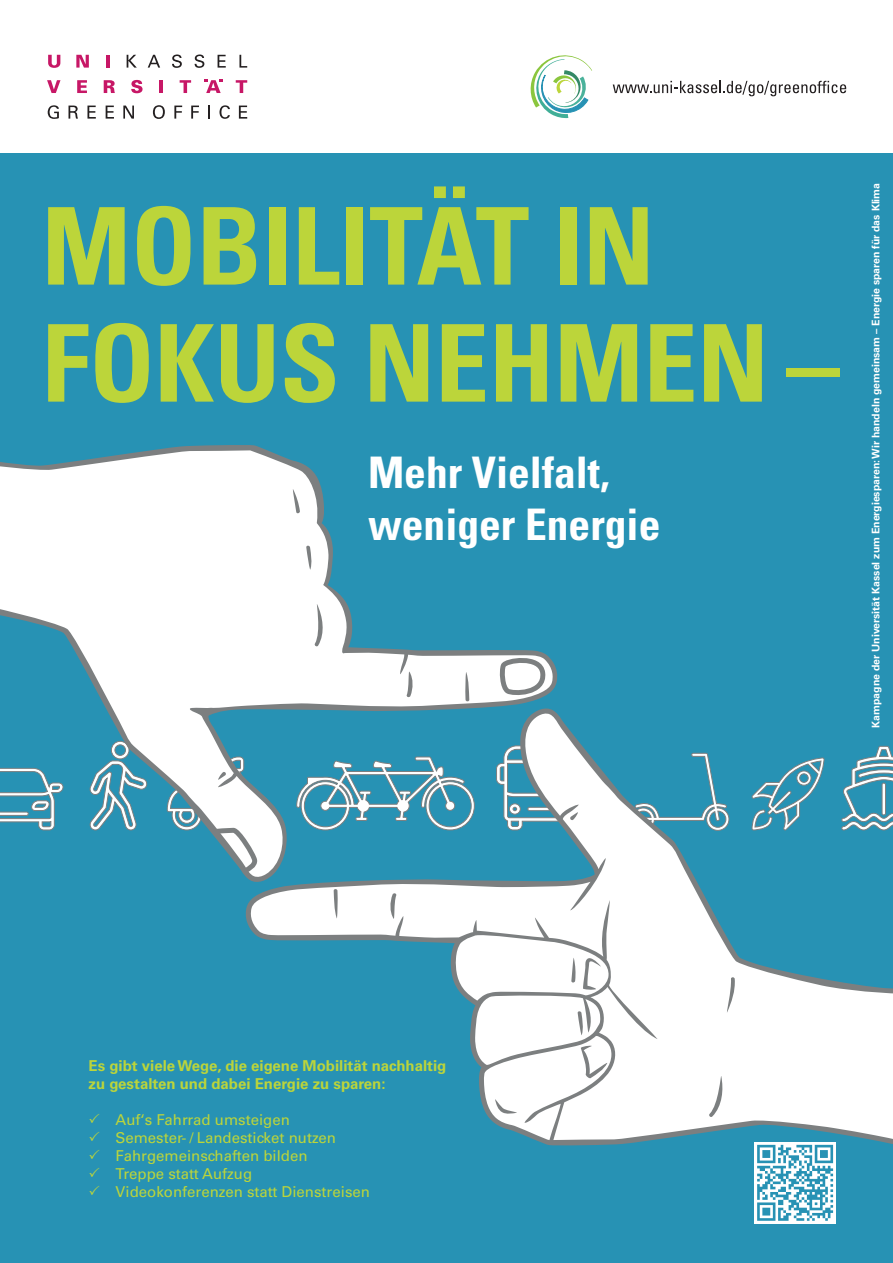
<style>
.page{position:relative;width:893px;height:1263px;background:#fff}
.page>*{position:absolute;margin:0;border:0;box-sizing:border-box;transform-origin:0 0}
.t1{font:700 condensed 107.25px/117px "Univers LT Std";color:#bcd53a}
.t2{font:700 condensed 43.5px/52.2px "Univers LT Std";color:#fff}
.t3{font:15px/18px "Univers LT Std";color:#bcd53a}
.t4{font:700 15px/18px "Univers LT Std";color:#bcd53a}
.t5{font:700 10.5px "Univers LT Std";color:#fff}
</style>
<div class="page">
<div style="left:0;top:150px;width:893px;height:1113px;background:#2792b4"></div>
<div style="left:0;top:0;width:893px;height:153px;background:#fff"></div>
<svg style="left:127px;top:55px;width:10px;height:13px"></svg>
<svg style="left:148px;top:55px;width:12px;height:13px"></svg>
<svg style="left:172px;top:55px;width:10px;height:13px"></svg>
<svg style="left:195px;top:55px;width:9px;height:13px"></svg>
<svg style="left:218px;top:55px;width:8px;height:13px"></svg>
<svg style="left:239px;top:55px;width:8px;height:13px"></svg>
<svg style="left:47px;top:80px;width:14px;height:13px"></svg>
<svg style="left:77px;top:80px;width:10px;height:13px"></svg>
<svg style="left:104px;top:80px;width:11px;height:13px"></svg>
<svg style="left:131px;top:80px;width:12px;height:13px"></svg>
<svg style="left:160px;top:80px;width:3px;height:13px"></svg>
<svg style="left:180px;top:80px;width:11px;height:13px"></svg>
<svg style="left:236px;top:80px;width:11px;height:13px"></svg>
<svg style="left:48px;top:55px;width:12px;height:13px"></svg>
<svg style="left:76px;top:55px;width:13px;height:13px"></svg>
<hr style="left:106px;top:55px;width:4px;height:13px;background:#c71766">
<svg style="left:204px;top:79px;width:19px;height:14px"></svg>
<svg style="left:48px;top:105px;width:11px;height:14px"></svg>
<svg style="left:69px;top:106px;width:9px;height:13px"></svg>
<svg style="left:87px;top:106px;width:9px;height:13px"></svg>
<svg style="left:106px;top:106px;width:8px;height:13px"></svg>
<svg style="left:123px;top:106px;width:11px;height:13px"></svg>
<svg style="left:153px;top:105px;width:12px;height:14px"></svg>
<svg style="left:174px;top:106px;width:8px;height:13px"></svg>
<svg style="left:191px;top:106px;width:8px;height:13px"></svg>
<svg style="left:208px;top:106px;width:2px;height:13px"></svg>
<svg style="left:219px;top:105px;width:11px;height:14px"></svg>
<svg style="left:239px;top:106px;width:8px;height:13px"></svg>
<svg style="left:530px;top:55px;width:62px;height:63px"></svg>
<svg style="left:613px;top:81px;width:233px;height:15px"></svg>
<div style="left:754px;top:1142px;width:82px;height:81px;background:#fff"></div>
<svg style="left:757px;top:1171px;width:76px;height:50px"></svg>
<svg style="left:0;top:445px;width:554px;height:386px;fill:#fff"></svg>
<svg style="left:314px;top:602px;width:11px;height:45px"></svg>
<svg style="left:406px;top:670px;width:8px;height:28px"></svg>
<svg style="left:465px;top:670px;width:4px;height:32px"></svg>
<svg style="left:306px;top:545px;width:6px;height:27px"></svg>
<svg style="left:292px;top:487px;width:8px;height:27px"></svg>
<svg style="left:166px;top:756px;width:77px;height:117px"></svg>
<svg style="left:495px;top:654px;width:53px;height:40px;background:#d2d3d4"></svg>
<svg style="left:243px;top:706px;width:591px;height:465px"></svg>
<svg style="left:250px;top:712px;width:643px;height:454px"></svg>
<svg style="left:708px;top:1073px;width:16px;height:45px"></svg>
<svg style="left:726px;top:976px;width:9px;height:39px"></svg>
<svg style="left:389px;top:892px;width:8px;height:29px"></svg>
<svg style="left:334px;top:888px;width:4px;height:32px"></svg>
<svg style="left:496px;top:745px;width:97px;height:86px"></svg>
<svg style="left:456px;top:933px;width:155px;height:207px;background:#d5e1e5"></svg>
<h1 class="t1" style="left:42px;top:188px;width:799px">MOBILITÄT IN<br>FOKUS NEHMEN –</h1>
<h2 class="t2" style="left:368px;top:446px;width:294px">Mehr Vielfalt, weniger Energie</h2>
<p class="t5" style="left:870px;top:728px;width:546px;rotate:-90deg">Kampagne der Universität Kassel zum Energiesparen: Wir handeln gemeinsam – Energie sparen für das Klima</p>
<p class="t4" style="left:89px;top:1057px;width:359px">Es gibt viele Wege, die eigene Mobilität nachhaltig zu gestalten und dabei Energie zu sparen:</p>
<p class="t3" style="left:116px;top:1111px;width:256px">Auf‘s Fahrrad umsteigen<br>Semester- / Landesticket nutzen<br>Fahrgemeinschaften bilden<br>Treppe statt Aufzug<br>Videokonferenzen statt Dienstreisen</p>
</div>
